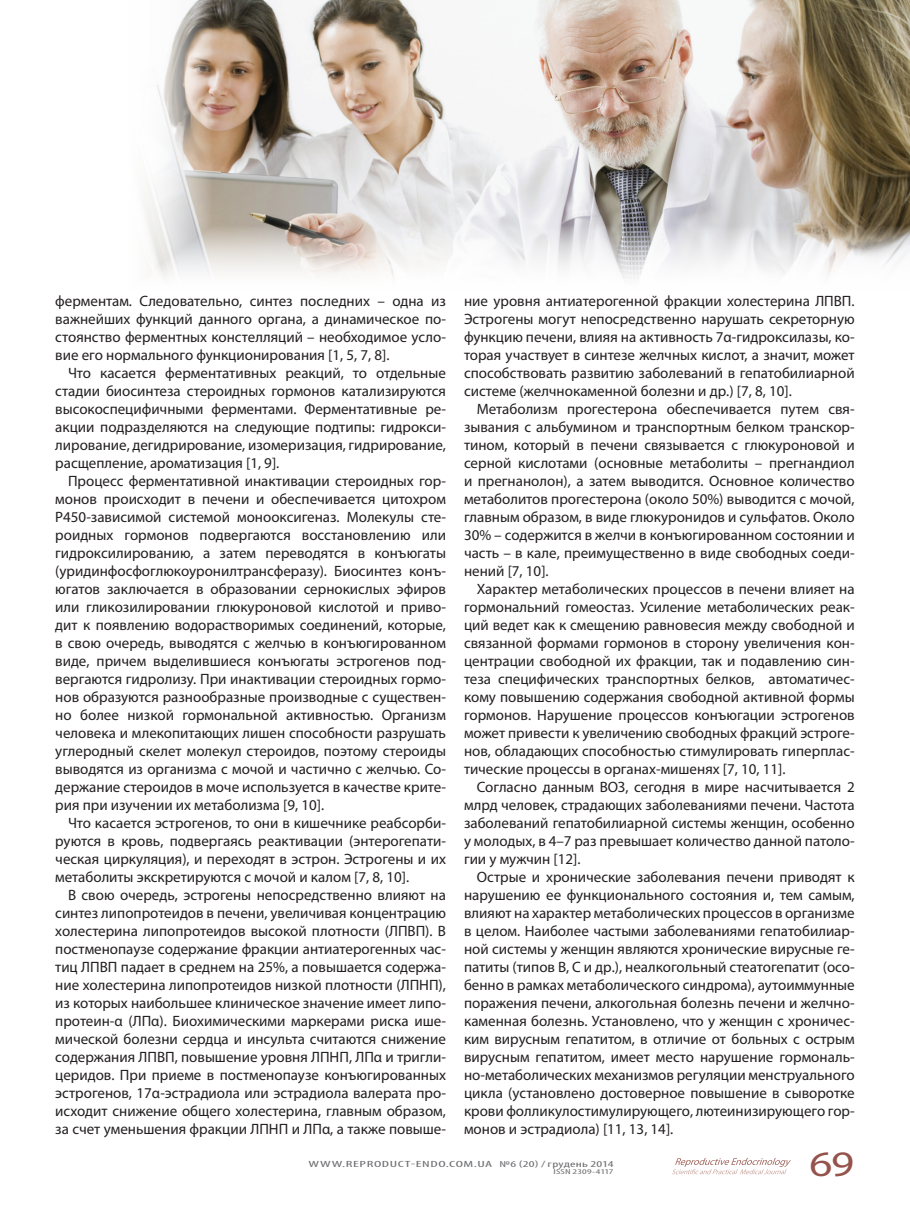
<style>
.page{position:relative;width:910px;height:1208px;background:#fff}
.page>*{position:absolute;margin:0;border:0;box-sizing:border-box;transform-origin:0 0}
.t1{font:35.85px "Myriad Pro";color:#95534b;scale:1.25 1}
.t2{font:15px/18px "Myriad Pro";color:#231f20;text-align:justify}
.t3{font:condensed 9px "Myriad Pro";letter-spacing:.035em;color:#6c6d70;scale:1.82 1}
.t4{font:condensed 7.2px "Myriad Pro";letter-spacing:.01em;color:#6c6d70;scale:1.67 1}
</style>
<div class="page">
<svg style="left:672px;top:1158px;width:119px;height:16px"></svg>
<img style="left:145px;top:0;width:765px;height:279px">
<p class="t2" style="left:55px;top:292px;width:392px">ферментам. Следовательно, синтез последних – одна из важнейших функций данного органа, а динамическое по&shy;стоянство ферментных констелляций – необходимое усло&shy;вие его нормального функционирования [1, 5, 7, 8].</p>
<p class="t2" style="left:55px;top:364px;width:392px;text-indent:13px">Что касается ферментативных реакций, то отдельные стадии биосинтеза стероидных гормонов катализируются высокоспецифичными ферментами. Ферментативные ре&shy;акции подразделяются на следующие подтипы: гидрокси&shy;лирование, дегидрирование, изомеризация, гидрирование, расщепление, ароматизация [1, 9].</p>
<p class="t2" style="left:55px;top:472px;width:392px;text-indent:13px">Процесс ферментативной инактивации стероидных гор&shy;монов происходит в печени и обеспечивается цитохром Р450-зависимой системой монооксигеназ. Молекулы сте&shy;роидных гормонов подвергаются восстановлению или гидроксилированию, а затем переводятся в конъюгаты (уридинфосфоглюкоуронилтрансферазу). Биосинтез конъ&shy;югатов заключается в образовании сернокислых эфиров или гликозилировании глюкуроновой кислотой и приво&shy;дит к появлению водорастворимых соединений, которые, в свою очередь, выводятся с желчью в конъюгированном виде, причем выделившиеся конъюгаты эстрогенов под&shy;вергаются гидролизу. При инактивации стероидных гормо&shy;нов образуются разнообразные производные с существен&shy;но более низкой гормональной активностью. Организм человека и млекопитающих лишен способности разрушать углеродный скелет молекул стероидов, поэтому стероиды выводятся из организма с мочой и частично с желчью. Со&shy;держание стероидов в моче используется в качестве крите&shy;рия при изучении их метаболизма [9, 10].</p>
<p class="t2" style="left:55px;top:814px;width:392px;text-indent:13px">Что касается эстрогенов, то они в кишечнике реабсорби&shy;руются в кровь, подвергаясь реактивации (энтерогепати&shy;ческая циркуляция), и переходят в эстрон. Эстрогены и их метаболиты экскретируются с мочой и калом [7, 8, 10].</p>
<p class="t2" style="left:55px;top:886px;width:392px;text-indent:13px">В свою очередь, эстрогены непосредственно влияют на синтез липопротеидов в печени, увеличивая концентрацию холестерина липопротеидов высокой плотности (ЛПВП). В постменопаузе содержание фракции антиатерогенных час&shy;тиц ЛПВП падает в среднем на 25%, а повышается содержа&shy;ние холестерина липопротеидов низкой плотности (ЛПНП), из которых наибольшее клиническое значение имеет липо&shy;протеин-α (ЛПα). Биохимическими маркерами риска ише&shy;мической болезни сердца и инсульта считаются снижение содержания ЛПВП, повышение уровня ЛПНП, ЛПα и тригли&shy;церидов. При приеме в постменопаузе конъюгированных эстрогенов, 17α-эстрадиола или эстрадиола валерата про&shy;исходит снижение общего холестерина, главным образом, за счет уменьшения фракции ЛПНП и ЛПα, а также повыше-</p>
<p class="t2" style="left:464px;top:292px;width:392px">ние уровня антиатерогенной фракции холестерина ЛПВП.<br>Эстрогены могут непосредственно нарушать секреторную функцию печени, влияя на активность 7α-гидроксилазы, ко&shy;торая участвует в синтезе желчных кислот, а значит, может способствовать развитию заболеваний в гепатобилиарной системе (желчнокаменной болезни и др.) [7, 8, 10].</p>
<p class="t2" style="left:464px;top:400px;width:392px;text-indent:13px">Метаболизм прогестерона обеспечивается путем свя&shy;зывания с альбумином и транспортным белком транскор&shy;тином, который в печени связывается с глюкуроновой и серной кислотами (основные метаболиты – прегнандиол и прегнанолон), а затем выводится. Основное количество метаболитов прогестерона (около 50%) выводится с мочой, главным образом, в виде глюкуронидов и сульфатов. Около 30% – содержится в желчи в конъюгированном состоянии и часть – в кале, преимущественно в виде свободных соеди&shy;нений [7, 10].</p>
<p class="t2" style="left:464px;top:580px;width:392px;text-indent:13px">Характер метаболических процессов в печени влияет на гормональний гомеостаз. Усиление метаболических реак&shy;ций ведет как к смещению равновесия между свободной и связанной формами гормонов в сторону увеличения кон&shy;центрации свободной их фракции, так и подавлению син&shy;теза специфических транспортных белков, автоматичес&shy;кому повышению содержания свободной активной формы гормонов. Нарушение процессов конъюгации эстрогенов может привести к увеличению свободных фракций эстроге&shy;нов, обладающих способностью стимулировать гиперплас&shy;тические процессы в органах-мишенях [7, 10, 11].</p>
<p class="t2" style="left:464px;top:778px;width:392px;text-indent:13px">Согласно данным ВОЗ, сегодня в мире насчитывается 2 млрд человек, страдающих заболеваниями печени. Частота заболеваний гепатобилиарной системы женщин, особенно у молодых, в 4–7 раз превышает количество данной патоло&shy;гии у мужчин [12].</p>
<p class="t2" style="left:464px;top:868px;width:392px;text-indent:13px">Острые и хронические заболевания печени приводят к нарушению ее функционального состояния и, тем самым, влияют на характер метаболических процессов в организме в целом. Наиболее частыми заболеваниями гепатобилиар&shy;ной системы у женщин являются хронические вирусные ге&shy;патиты (типов В, С и др.), неалкогольный стеатогепатит (осо&shy;бенно в рамках метаболического синдрома), аутоиммунные поражения печени, алкогольная болезнь печени и желчно&shy;каменная болезнь. Установлено, что у женщин с хроничес&shy;ким вирусным гепатитом, в отличие от больных с острым вирусным гепатитом, имеет место нарушение гормональ&shy;но-метаболических механизмов регуляции менструального цикла (установлено достоверное повышение в сыворотке крови фолликулостимулирующего, лютеинизирующего гор&shy;монов и эстрадиола) [11, 13, 14].</p>
<p class="t3" style="left:309px;top:1158px;width:169px">WWW.REPRODUCT-ENDO.COM.UA №6 (20) / ГРУДЕНЬ 2014</p>
<p class="t4" style="left:554px;top:1167px;width:37px">ISSN 2309-4117</p>
<h1 class="t1" style="left:809px;top:1141px;width:37px">69</h1>
</div>
